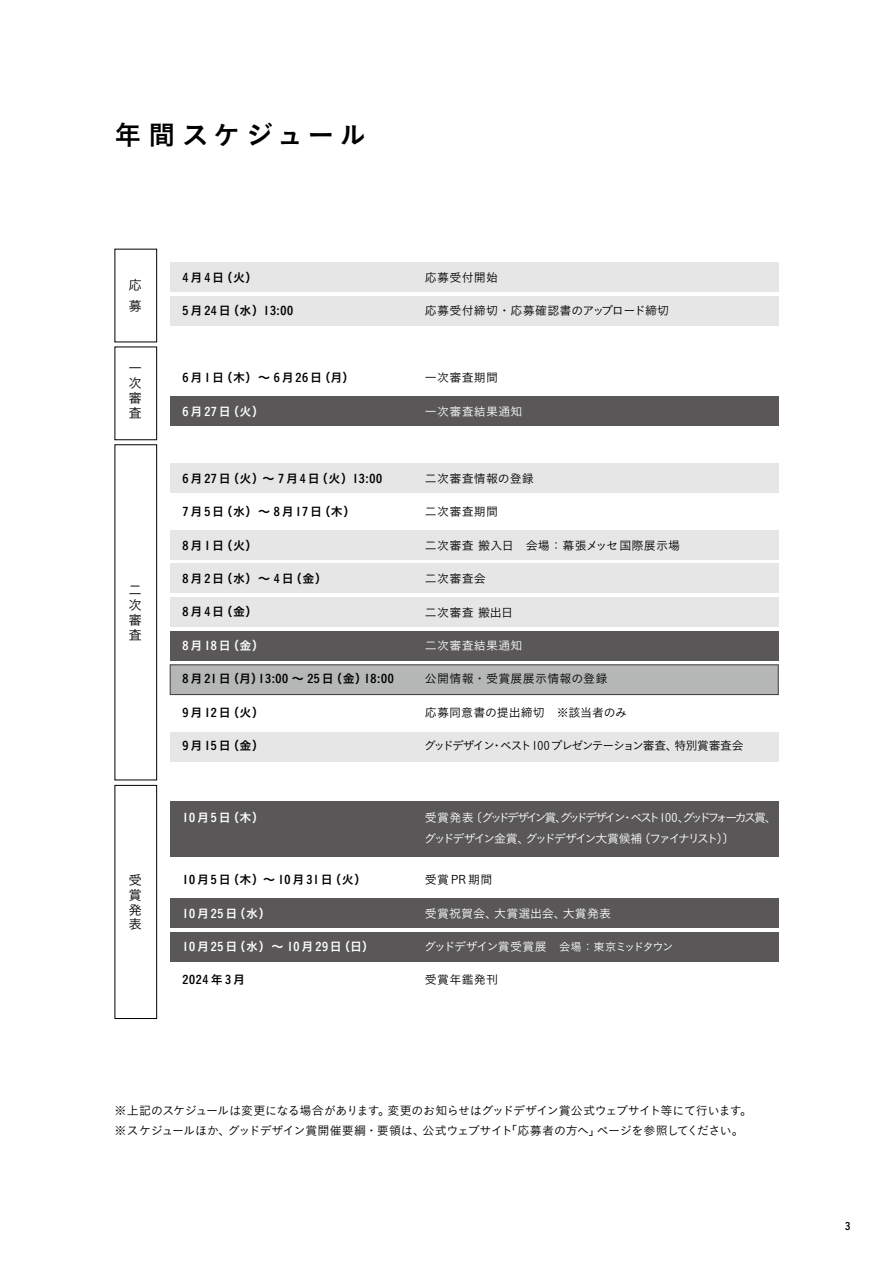
<style>
.page{position:relative;width:893px;height:1263px;background:#fff}
.page>*{position:absolute;margin:0;border:0;box-sizing:border-box;transform-origin:0 0}
.t1{font:27px "Koburina Go Std N W6";letter-spacing:.18em;color:#000}
.t2{font:13.5px/14.9px "Koburina Go Std N W3";color:#000;text-align:justify}
.t3{font:12px "Koburina Go Std N W6";letter-spacing:.15em;color:#000}
.t4{font:12px/19.5px "Koburina Go Std N W3";letter-spacing:-.035em;color:#000}
.t5{font:12px/21.5px "Koburina Go Std N W3";letter-spacing:-.215em;color:#fff}
.t6{font:12px "Koburina Go Std N W3";letter-spacing:.02em;color:#000}
.t7{font:12px "Koburina Go Std N W3";letter-spacing:-.015em;color:#000}
.t8{font:12px "Koburina Go Std N W6";letter-spacing:.15em;color:#fff}
.t9{font:12px "Koburina Go Std N W3";letter-spacing:-.105em;color:#000}
.t10{font:12px "Koburina Go Std N W6";letter-spacing:.05em;color:#000}
.t11{font:12px "Koburina Go Std N W3";letter-spacing:-.075em;color:#fff}
.t12{font:12px "Koburina Go Std N W6";letter-spacing:.1em;color:#fff}
.t13{font:12px "Koburina Go Std N W3";letter-spacing:.02em;color:#fff}
.t14{font:12px "Koburina Go Std N W3";letter-spacing:.005em;color:#fff}
.t15{font:12px "Koburina Go Std N W6";letter-spacing:.11em;color:#000}
.t16{font:10.5px "Koburina Go Std N W6";color:#000}
.s1{font-size:11.25px}
</style>
<div class="page">
<div style="left:170px;top:932px;width:608px;height:30px;background:#595757"></div>
<div style="left:170px;top:898px;width:608px;height:30px;background:#595757"></div>
<div style="left:170px;top:262px;width:608px;height:30px;background:#e6e6e6"></div>
<div style="left:170px;top:296px;width:608px;height:30px;background:#e6e6e6"></div>
<div style="left:170px;top:530px;width:608px;height:30px;background:#e6e6e6"></div>
<div style="left:170px;top:665px;width:608px;height:30px;background:#b5b6b6;border:1px solid #3e3a39"></div>
<div style="left:170px;top:732px;width:608px;height:30px;background:#e6e6e6"></div>
<div style="left:170px;top:564px;width:608px;height:29px;background:#e6e6e6"></div>
<div style="left:170px;top:597px;width:608px;height:30px;background:#e6e6e6"></div>
<div style="left:170px;top:396px;width:608px;height:30px;background:#595757"></div>
<div style="left:170px;top:631px;width:608px;height:30px;background:#595757"></div>
<div style="left:170px;top:801px;width:608px;height:56px;background:#595757"></div>
<div style="left:170px;top:463px;width:608px;height:29px;background:#e6e6e6"></div>
<div style="left:115px;top:249px;width:42px;height:93px;border:1px solid #000"></div>
<div style="left:115px;top:347px;width:42px;height:93px;border:1px solid #000"></div>
<div style="left:115px;top:444px;width:42px;height:336px;border:1px solid #000"></div>
<div style="left:115px;top:785px;width:42px;height:234px;border:1px solid #000"></div>
<h1 class="t1" style="left:115px;top:114px;width:253px">年間スケジュール</h1>
<p class="t2" style="left:129px;top:274px;width:14px;line-height:20.7px">応募</p>
<p class="t2" style="left:129px;top:361px;width:14px">一次審査</p>
<p class="t2" style="left:129px;top:582px;width:14px">二次審査</p>
<p class="t2" style="left:129px;top:872px;width:14px">受賞発表</p>
<p class="t3" style="left:183px;top:268px;width:77px">4月4日（火）</p>
<p class="t3" style="left:183px;top:302px;width:112px">5 月24日（水）13:00</p>
<p class="t7" style="left:425px;top:268px;width:75px">応募受付開始</p>
<p class="t6" style="left:425px;top:302px;width:246px">応募受付締切・応募確認書のアップロード締切</p>
<p class="t3" style="left:183px;top:368px;width:173px">6 月1日（木）〜 6 月26日（月）</p>
<p class="t8" style="left:183px;top:402px;width:83px">6 月27日（火）</p>
<p class="t7" style="left:425px;top:369px;width:75px">一次審査期間</p>
<p class="t13" style="left:425px;top:402px;width:99px">一次審査結果通知</p>
<p class="t3" style="left:183px;top:469px;width:201px">6 月27日（火）～ 7 月4日（火）13:00</p>
<p class="t3" style="left:183px;top:502px;width:174px">7 月5日（水）〜 8 月17日（木）</p>
<p class="t3" style="left:183px;top:536px;width:77px">8月1日（火）</p>
<p class="t3" style="left:183px;top:569px;width:146px">8 月2日（水）～ 4日（金）</p>
<p class="t3" style="left:183px;top:603px;width:77px">8月4日（金）</p>
<p class="t8" style="left:183px;top:636px;width:83px">8 月18日（金）</p>
<p class="t10" style="left:183px;top:670px;width:213px">8 月21日（月）13:00 ～ 25日（金）18:00</p>
<p class="t3" style="left:183px;top:703px;width:83px">9 月12日（火）</p>
<p class="t3" style="left:183px;top:736px;width:83px">9 月15日（金）</p>
<p class="t6" style="left:425px;top:469px;width:111px">二次審査情報の登録</p>
<p class="t7" style="left:425px;top:503px;width:75px">二次審査期間</p>
<p class="t6" style="left:425px;top:536px;width:257px">二次審査 搬入日　会場：幕張メッセ国際展示場</p>
<p class="t7" style="left:425px;top:569px;width:62px">二次審査会</p>
<p class="t7" style="left:425px;top:603px;width:90px">二次審査 搬出日</p>
<p class="t13" style="left:425px;top:636px;width:99px">二次審査結果通知</p>
<p class="t6" style="left:425px;top:670px;width:184px">公開情報・受賞展展示情報の登録</p>
<p class="t7" style="left:425px;top:703px;width:204px">応募同意書の提出締切　※該当者のみ</p>
<p class="t9" style="left:424px;top:737px;width:321px">グッドデザイン･ベスト100 プレゼンテーション審査、特別賞審査会</p>
<p class="t8" style="left:183px;top:808px;width:83px">10 月5日（木）</p>
<p class="t3" style="left:183px;top:870px;width:185px">10 月5日（木）～ 10 月31日（火）</p>
<p class="t8" style="left:183px;top:904px;width:90px">10 月25日（水）</p>
<p class="t12" style="left:183px;top:937px;width:193px">10 月25日（水）～ 10 月29日（日）</p>
<p class="t15" style="left:183px;top:971px;width:64px">2024年3月</p>
<p class="t5" style="left:424px;top:806px;width:354px">受賞発表〔グッドデザイン賞、グッドデザイン･ベスト 1 00、グッドフォーカス賞、グッドデザイン金賞、グッドデザイン大賞候補（ファイナリスト）〕</p>
<p class="t7" style="left:425px;top:870px;width:69px">受賞PR期間</p>
<p class="t14" style="left:425px;top:904px;width:188px">受賞祝賀会、大賞選出会、大賞発表</p>
<p class="t11" style="left:424px;top:937px;width:251px">グッドデザイン賞受賞展　<span class="s1">会場：東京ミッドタウン</span></p>
<p class="t7" style="left:425px;top:971px;width:75px">受賞年鑑発刊</p>
<p class="t4" style="left:115px;top:1101px;width:639px">※上記のスケジュールは変更になる場合があります。変更のお知らせはグッドデザイン賞公式ウェブサイト等にて行います。※スケジュールほか、グッドデザイン賞開催要綱・要領は、公式ウェブサイト「応募者の方へ」ページを参照してください。</p>
<p class="t16" style="left:845px;top:1218px;width:7px">3</p>
</div>
